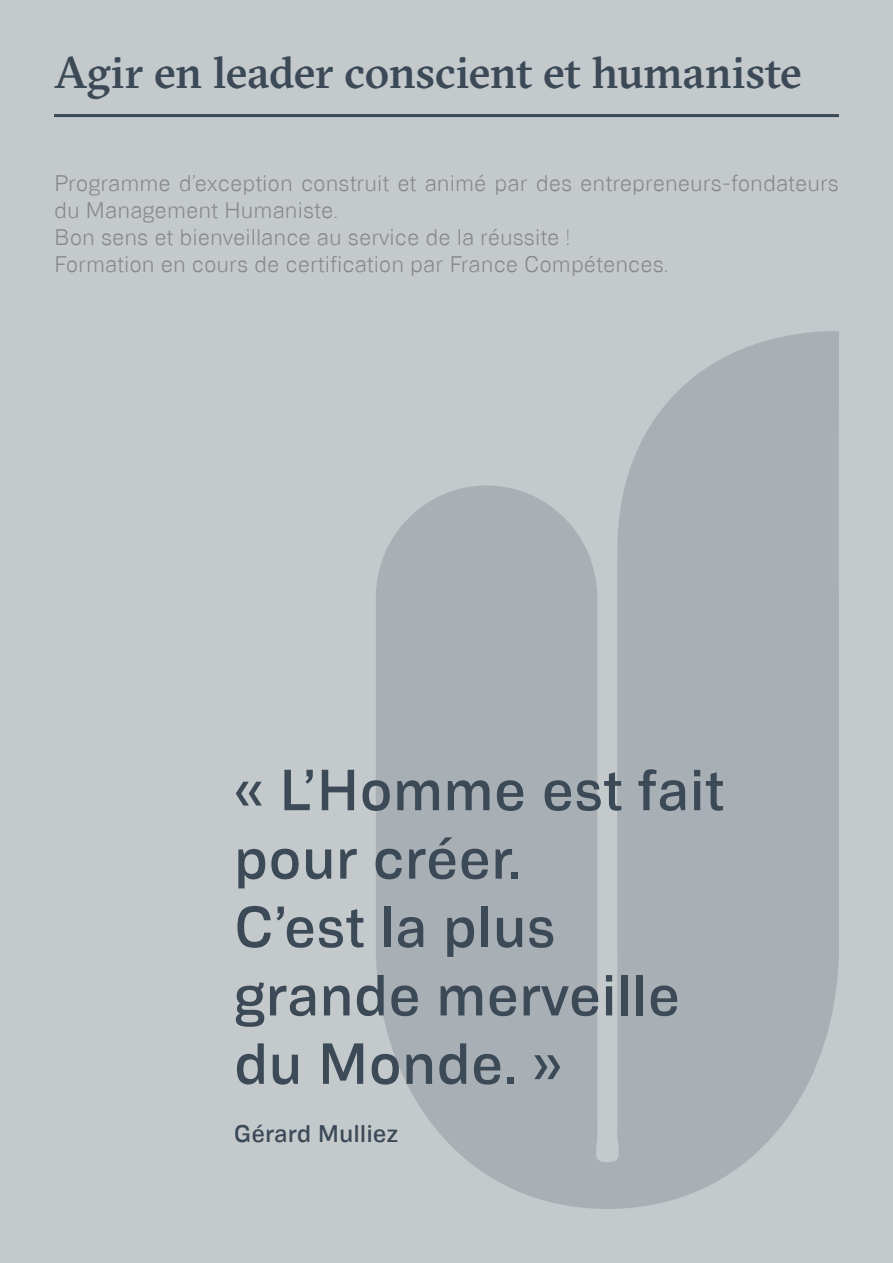
<style>
.page{position:relative;width:893px;height:1263px;background:#c4c9cc}
.page>*{position:absolute;margin:0;border:0;box-sizing:border-box;transform-origin:0 0}
.t1{font:57px/68.4px "Biwa";color:#3c4a57}
.t2{font:500 45px "GT Sectra";letter-spacing:-.01em;color:#3c4a57}
.t3{font:24px "Biwa";color:#3c4a57}
.t4{font:100 22.5px/27px "Biwa";color:#878787}
</style>
<div class="page">
<hr style="left:54px;top:114px;width:785px;height:3px;background:#3c4a57">
<svg style="left:376px;top:331px;width:463px;height:878px;fill:#a9b0b5"></svg>
<h2 class="t2" style="left:54px;top:46px;width:749px">Agir en leader conscient et humaniste</h2>
<p class="t4" style="left:54px;top:167px;width:786px">Programme d’exception construit et animé par des entrepreneurs-fondateurs du Management Humaniste.<br>Bon sens et bienveillance au service de la réussite !<br>Formation en cours de certification par France Compétences.</p>
<h1 class="t1" style="left:234px;top:749px;width:492px">« L’Homme est fait pour créer.<br>C’est la plus grande merveille du Monde. »</h1>
<p class="t3" style="left:234px;top:1113px;width:166px">Gérard Mulliez</p>
</div>
